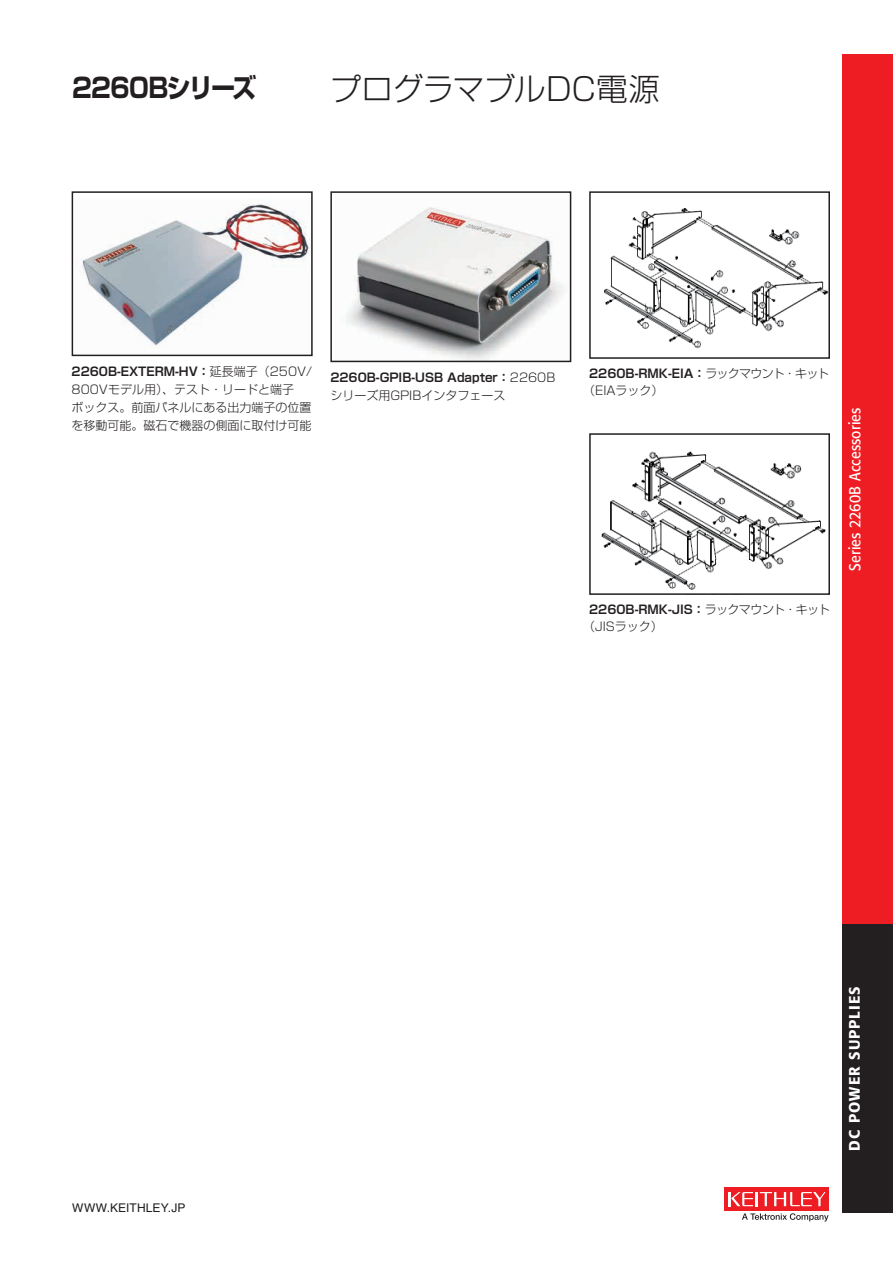
<style>
.page{position:relative;width:893px;height:1263px;background:#fff}
.page>*{position:absolute;margin:0;border:0;box-sizing:border-box;transform-origin:0 0}
.t1{font:300 31.5px "Shin Go Pro";color:#231f20}
.t2{font:700 27px "Shin Go Pro";letter-spacing:-.05em;color:#231f20;scale:.9 1}
.t3{font:15.75px "Formata";letter-spacing:.01em;color:#fff;scale:.9 1}
.t4{font:500 15px "Formata";letter-spacing:.07em;color:#fff}
.t5{font:700 12px "Shin Go Pro De";color:#231f20}
.t6{font:300 12px/18px "Shin Go Pro";color:#231f20}
.t7{font:12px "Helvetica LT Std";letter-spacing:.01em;color:#231f20}
.s1{font-family:"Shin Go Pro";font-weight:300}
</style>
<div class="page">
<div style="left:842px;top:54px;width:51px;height:870px;background:#ee1d23"></div>
<div style="left:842px;top:924px;width:51px;height:288px;background:#231f20"></div>
<div style="left:724px;top:1187px;width:105px;height:24px;background:#ee1d23"></div>
<hr style="left:755px;top:1192px;width:3px;height:14px;background:#fff">
<svg style="left:729px;top:1192px;width:24px;height:14px"></svg>
<svg style="left:760px;top:1192px;width:65px;height:14px"></svg>
<svg style="left:742px;top:1213px;width:86px;height:8px"></svg>
<img style="left:76px;top:204px;width:234px;height:144px">
<div style="left:72px;top:191px;width:241px;height:165px;border:2px solid #231f20"></div>
<img style="left:346px;top:207px;width:218px;height:152px">
<div style="left:330px;top:191px;width:241px;height:171px;border:2px solid #231f20"></div>
<img style="left:603px;top:209px;width:224px;height:140px">
<div style="left:589px;top:191px;width:241px;height:168px;border:2px solid #231f20"></div>
<img style="left:601px;top:451px;width:225px;height:139px">
<div style="left:589px;top:433px;width:241px;height:162px;border:2px solid #231f20"></div>
<h2 class="t2" style="left:72px;top:66px;width:206px">2260Bシリーズ</h2>
<h1 class="t1" style="left:330px;top:64px;width:332px">プログラマブルDC電源</h1>
<p class="t5" style="left:72px;top:361px;width:242px">2260B-EXTERM-HV：<span class="s1">延長端子（250V/</span></p>
<p class="t6" style="left:72px;top:379px;width:241px">800Vモデル用）、テスト・リードと端子<br>ボックス。前面パネルにある出力端子の位置を移動可能。磁石で機器の側面に取付け可能</p>
<p class="t5" style="left:330px;top:367px;width:227px">2260B-GPIB-USB Adapter：<span class="s1">2260B</span></p>
<p class="t6" style="left:330px;top:385px;width:177px">シリーズ用GPIBインタフェース</p>
<p class="t5" style="left:589px;top:364px;width:241px">2260B-RMK-EIA：<span class="s1">ラックマウント・キット</span></p>
<p class="t6" style="left:583px;top:380px;width:82px">（EIAラック）</p>
<p class="t5" style="left:589px;top:600px;width:242px">2260B-RMK-JIS：<span class="s1">ラックマウント・キット</span></p>
<p class="t6" style="left:583px;top:616px;width:81px">（JISラック）</p>
<h3 class="t3" style="left:845px;top:571px;width:183px;rotate:-90deg">Series 2260B Accessories</h3>
<p class="t7" style="left:72px;top:1201px;width:115px">WWW.KEITHLEY.JP</p>
<p class="t4" style="left:845px;top:1150px;width:166px;rotate:-90deg">DC POWER SUPPLIES</p>
</div>
